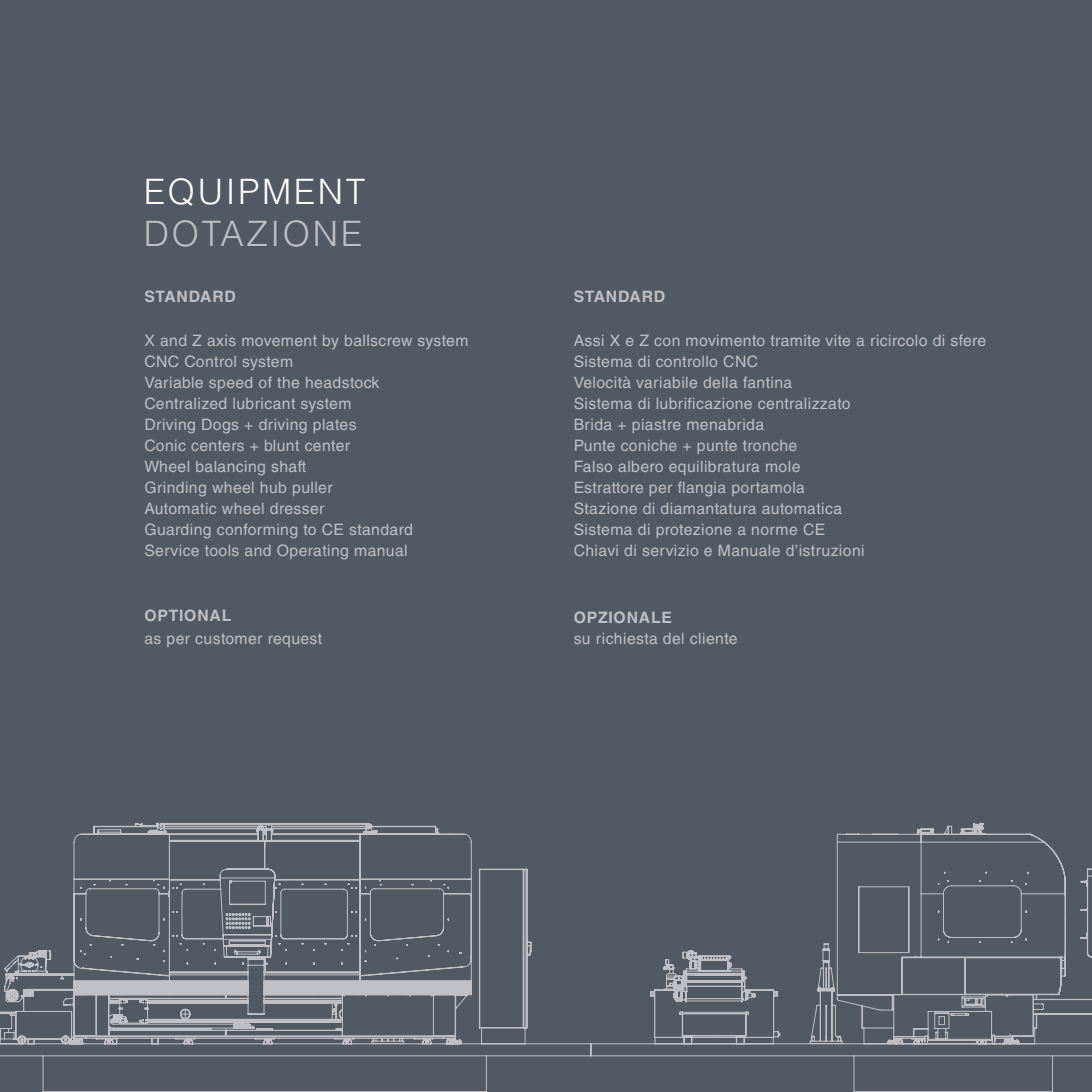
<style>
.page{position:relative;width:1092px;height:1092px;background:#fff}
.page>*{position:absolute;margin:0;border:0;box-sizing:border-box;transform-origin:0 0}
.t1{font:300 35px "Helvetica LT Std";letter-spacing:.075em;color:#bfc0c6}
.t2{font:300 35px "Helvetica LT Std";letter-spacing:.075em;color:#fff}
.t3{font:15.75px/21px "Helvetica LT Std";letter-spacing:.025em;color:#bfc0c6}
.t4{font:700 15.75px "Helvetica LT Std";letter-spacing:.05em;color:#bfc0c6}
</style>
<div class="page">
<div style="left:0;top:0;width:1091px;height:1091px;background:#535962"></div>
<svg style="left:0;top:822px;width:1091px;height:269px"></svg>
<h1 class="t2" style="left:144px;top:169px;width:223px">EQUIPMENT</h1>
<h1 class="t1" style="left:144px;top:211px;width:220px">DOTAZIONE</h1>
<p class="t4" style="left:144px;top:287px;width:93px">STANDARD</p>
<p class="t3" style="left:144px;top:330px;width:325px">X and Z axis movement by ballscrew system<br>CNC Control system<br>Variable speed of the headstock<br>Centralized lubricant system<br>Driving Dogs + driving plates<br>Conic centers + blunt center<br>Wheel balancing shaft<br>Grinding wheel hub puller<br>Automatic wheel dresser<br>Guarding conforming to CE standard<br>Service tools and Operating manual</p>
<p class="t4" style="left:144px;top:605px;width:88px">OPTIONAL</p>
<p class="t3" style="left:144px;top:627px;width:179px">as per customer request</p>
<p class="t4" style="left:573px;top:287px;width:93px">STANDARD</p>
<p class="t3" style="left:573px;top:330px;width:414px">Assi X e Z con movimento tramite vite a ricircolo di sfere Sistema di controllo CNC<br>Velocità variabile della fantina<br>Sistema di lubrificazione centralizzato<br>Brida + piastre menabrida<br>Punte coniche + punte tronche<br>Falso albero equilibratura mole<br>Estrattore per flangia portamola<br>Stazione di diamantatura automatica<br>Sistema di protezione a norme CE<br>Chiavi di servizio e Manuale d’istruzioni</p>
<p class="t4" style="left:573px;top:607px;width:100px">OPZIONALE</p>
<p class="t3" style="left:573px;top:627px;width:165px">su richiesta del cliente</p>
</div>
